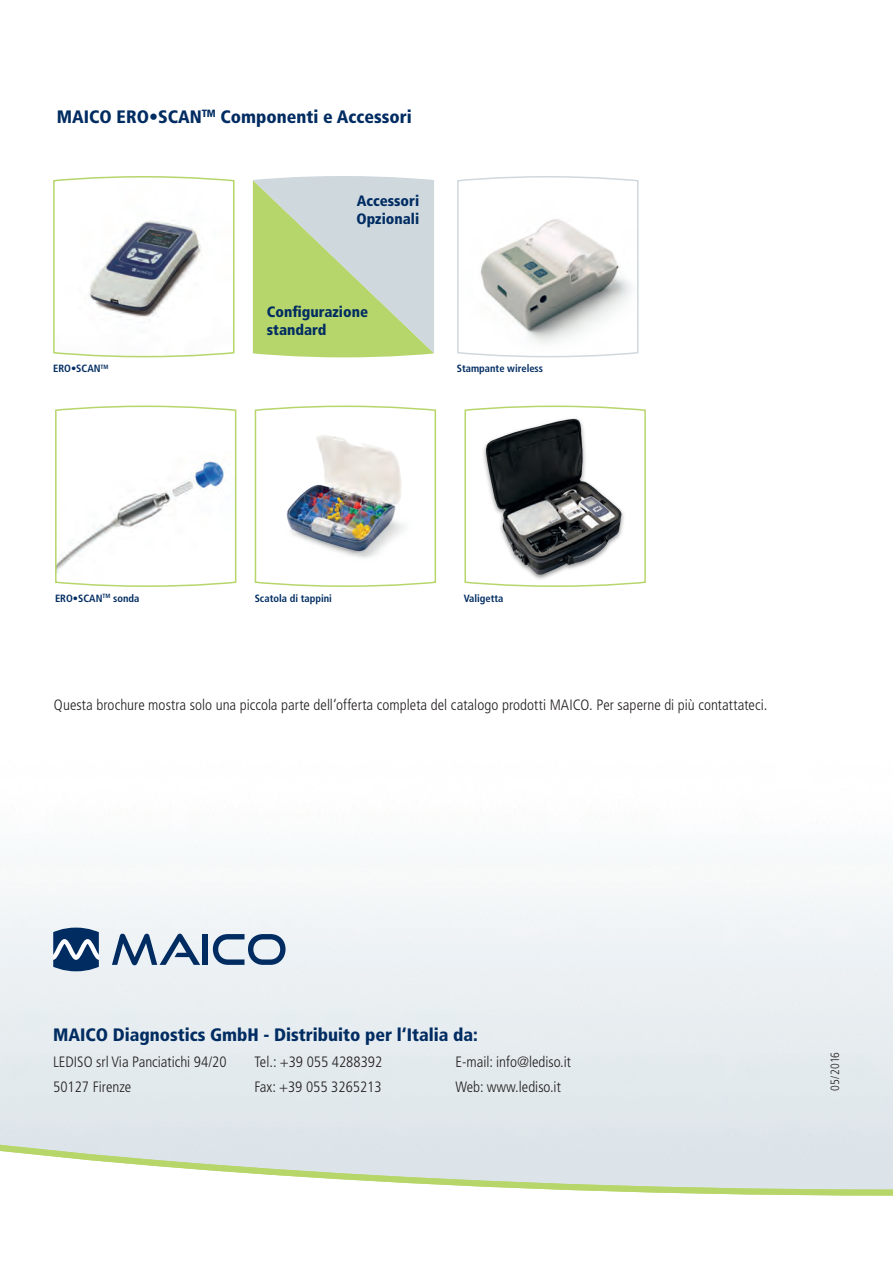
<style>
.page{position:relative;width:893px;height:1263px;background:#fff}
.page>*{position:absolute;margin:0;border:0;box-sizing:border-box;transform-origin:0 0}
.t1{font:900 condensed 18px "Frutiger LT";color:#002c62}
.t2{font:300 condensed 15px/25.5px "Frutiger LT";color:#231f20}
.t3{font:900 condensed 15px/18px "Frutiger LT";color:#002c62}
.t4{font:300 condensed 12px "Frutiger LT";letter-spacing:.01em;color:#231f20}
.t5{font:700 condensed 10.5px "Frutiger LT";color:#002c62}
.s1{font-family:"Frut Ligt";font-weight:400;font-stretch:normal}
</style>
<div class="page">
<svg style="left:0;top:1140px;width:893px;height:56px"></svg>
<svg style="left:112px;top:934px;width:88px;height:31px;background:#98abc0"></svg>
<div style="left:202px;top:934px;width:6px;height:31px;background:#002c62"></div>
<svg style="left:213px;top:934px;width:73px;height:31px;background:#8ea2ba"></svg>
<svg style="left:53px;top:927px;width:46px;height:44px"></svg>
<svg style="left:254px;top:405px;width:183px;height:182px"></svg>
<svg style="left:464px;top:405px;width:182px;height:182px"></svg>
<svg style="left:55px;top:405px;width:182px;height:182px"></svg>
<svg style="left:53px;top:176px;width:182px;height:182px"></svg>
<svg style="left:457px;top:176px;width:182px;height:182px"></svg>
<svg style="left:252px;top:176px;width:182px;height:182px;background:#c4d8a6"></svg>
<p class="t1" style="left:57px;top:106px;width:356px">MAICO ERO<span class="s1">•</span>SCAN<sup>TM</sup> Componenti e Accessori</p>
<p class="t3" style="left:356px;top:192px;width:64px">Accessori<br>Opzionali</p>
<p class="t5" style="left:53px;top:362px;width:57px">ERO<span class="s1">•</span>SCAN<sup>TM</sup></p>
<p class="t3" style="left:267px;top:303px;width:103px">Configurazione standard</p>
<p class="t5" style="left:457px;top:362px;width:88px">Stampante wireless</p>
<p class="t5" style="left:55px;top:592px;width:86px">ERO<span class="s1">•</span>SCAN<sup>TM</sup> sonda</p>
<p class="t5" style="left:464px;top:592px;width:41px">Valigetta</p>
<p class="t5" style="left:255px;top:592px;width:79px">Scatola di tappini</p>
<p class="t2" style="left:54px;top:692px;width:715px">Questa brochure mostra solo una piccola parte dell‘offerta completa del catalogo prodotti MAICO. Per saperne di più contattateci.</p>
<p class="t1" style="left:53px;top:1024px;width:426px">MAICO Diagnostics GmbH - Distribuito per l‘Italia da:</p>
<p class="t2" style="left:53px;top:1049px;width:175px">LEDISO srl Via Panciatichi 94/20<br>50127 Firenze</p>
<p class="t2" style="left:254px;top:1049px;width:129px">Tel.: +39 055 4288392<br>Fax: +39 055 3265213</p>
<p class="t2" style="left:455px;top:1049px;width:117px">E-mail: info@lediso.it<br>Web: www.lediso.it</p>
<p class="t4" style="left:828px;top:1091px;width:40px;rotate:-90deg">05/2016</p>
</div>
